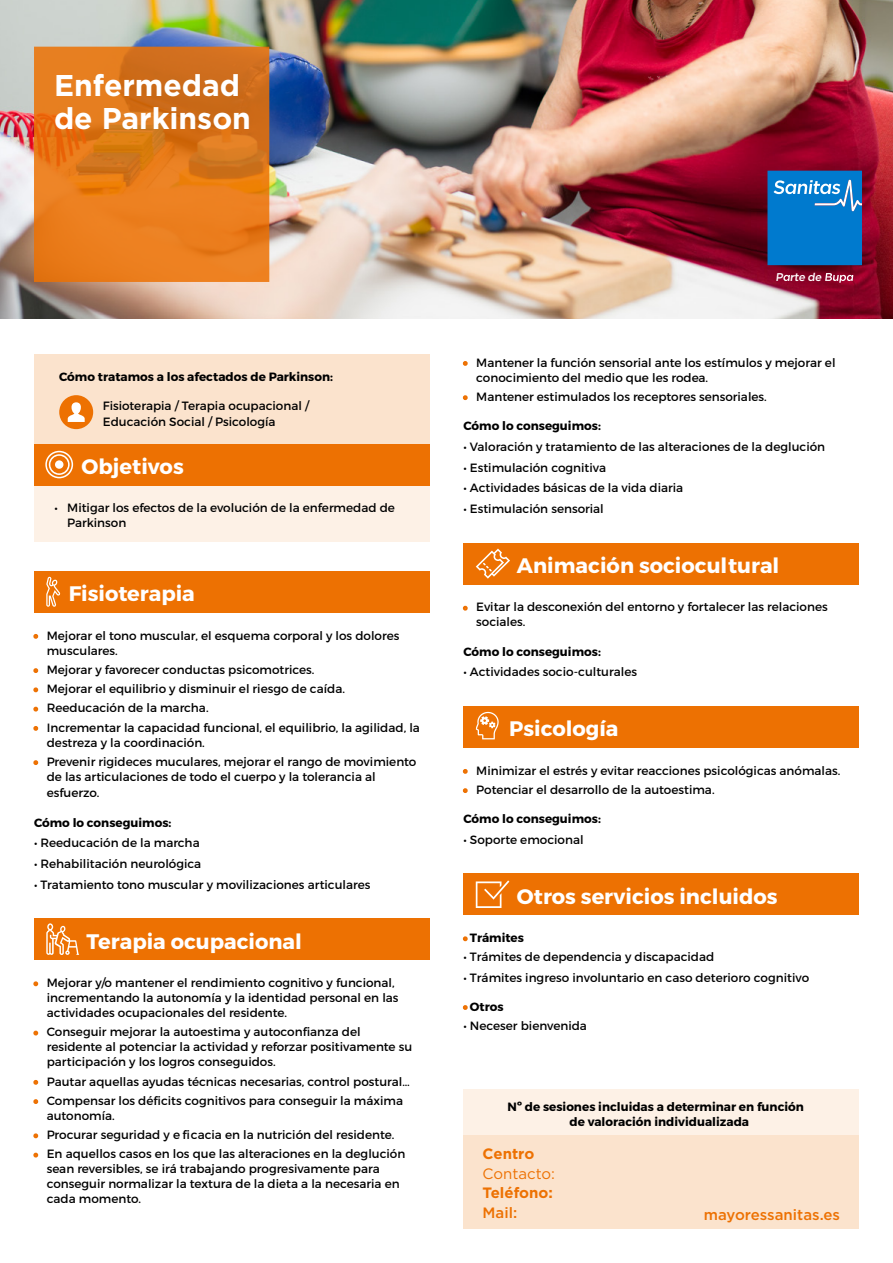
<style>
.page{position:relative;width:893px;height:1263px;background:#fff}
.page>*{position:absolute;margin:0;border:0;box-sizing:border-box;transform-origin:0 0}
.t1{font:700 30px/33px "Gotham";color:#fff}
.t2{font:700 21px "Montserrat";color:#fff}
.t3{font:500 15px "Gotham";color:#ed7102}
.t4{font:700 15px "Gotham";color:#ed7102}
.t5{font:15px "Gotham";color:#ed7102}
.t6{font:12px/15px "Montserrat";color:#000}
.t7{font:700 12px/15px "Montserrat";color:#000;text-align:center}
.t8{font:500 11.25px "Gotham";color:#fff}
.s1{color:#ed7102}
.s2{font-weight:400;color:#ed7102}
</style>
<div class="page">
<div style="left:463px;top:1135px;width:396px;height:94px;background:#fbe3cd"></div>
<img style="left:0;top:0;width:893px;height:319px">
<svg style="left:33px;top:634px;width:5px;height:5px"></svg>
<svg style="left:33px;top:668px;width:5px;height:5px"></svg>
<svg style="left:33px;top:687px;width:5px;height:5px"></svg>
<svg style="left:33px;top:707px;width:5px;height:4px"></svg>
<svg style="left:33px;top:726px;width:5px;height:5px"></svg>
<svg style="left:33px;top:760px;width:5px;height:5px"></svg>
<div style="left:34px;top:571px;width:395px;height:41px;background:#ed7102"></div>
<svg style="left:46px;top:577px;width:14px;height:30px"></svg>
<svg style="left:34px;top:47px;width:235px;height:235px;background:#e1781b"></svg>
<div style="left:34px;top:355px;width:395px;height:186px;background:#fdf1e6"></div>
<div style="left:463px;top:1089px;width:396px;height:46px;background:#fdf1e6"></div>
<div style="left:34px;top:355px;width:395px;height:102px;background:#fbe3cd"></div>
<div style="left:34px;top:444px;width:395px;height:41px;background:#ed7102"></div>
<svg style="left:45px;top:451px;width:28px;height:27px"></svg>
<div style="left:55px;top:460px;width:8px;height:9px;background:#fff;border-radius:50%"></div>
<div style="left:59px;top:395px;width:34px;height:34px;background:#ed7102;border-radius:50%"></div>
<svg style="left:68px;top:402px;width:17px;height:20px"></svg>
<svg style="left:33px;top:981px;width:5px;height:5px"></svg>
<svg style="left:33px;top:1031px;width:5px;height:4px"></svg>
<svg style="left:33px;top:1080px;width:5px;height:5px"></svg>
<svg style="left:33px;top:1099px;width:5px;height:5px"></svg>
<svg style="left:33px;top:1133px;width:5px;height:5px"></svg>
<svg style="left:33px;top:1153px;width:5px;height:4px"></svg>
<svg style="left:463px;top:361px;width:5px;height:5px"></svg>
<svg style="left:463px;top:395px;width:5px;height:5px"></svg>
<div style="left:34px;top:919px;width:395px;height:41px;background:#ed7102"></div>
<svg style="left:46px;top:923px;width:33px;height:32px"></svg>
<svg style="left:463px;top:606px;width:5px;height:5px"></svg>
<div style="left:463px;top:543px;width:396px;height:41px;background:#ed7102"></div>
<svg style="left:476px;top:549px;width:34px;height:30px"></svg>
<svg style="left:463px;top:769px;width:5px;height:5px"></svg>
<svg style="left:463px;top:788px;width:5px;height:5px"></svg>
<div style="left:463px;top:706px;width:396px;height:41px;background:#ed7102"></div>
<svg style="left:475px;top:712px;width:24px;height:27px"></svg>
<svg style="left:463px;top:936px;width:5px;height:5px"></svg>
<svg style="left:463px;top:1005px;width:5px;height:5px"></svg>
<div style="left:463px;top:874px;width:396px;height:41px;background:#ed7102"></div>
<svg style="left:476px;top:880px;width:33px;height:28px"></svg>
<svg style="left:783px;top:275px;width:7px;height:6px"></svg>
<svg style="left:825px;top:273px;width:28px;height:10px"></svg>
<svg style="left:767px;top:171px;width:95px;height:94px;background:#1181cf"></svg>
<h1 class="t1" style="left:54px;top:69px;width:198px">Enfermedad de Parkinson</h1>
<p class="t7" style="left:59px;top:370px;width:275px">Cómo tratamos a los afectados de Parkinson:</p>
<p class="t6" style="left:103px;top:397px;width:208px;line-height:16.5px">Fisioterapia / Terapia ocupacional /<br>Educación Social / Psicología</p>
<h2 class="t2" style="left:82px;top:453px;width:104px">Objetivos</h2>
<p class="t6" style="left:67px;top:500px;width:329px;text-indent:-13px">• Mitigar los efectos de la evolución de la enfermedad de<br>Parkinson</p>
<h2 class="t2" style="left:69px;top:581px;width:128px">Fisioterapia</h2>
<p class="t6" style="left:47px;top:628px;width:354px;text-indent:-13px"><span class="s1">•</span> Mejorar el tono muscular, el esquema corporal y los dolores musculares.</p>
<p class="t6" style="left:34px;top:662px;width:282px"><span class="s1">•</span> Mejorar y favorecer conductas psicomotrices.</p>
<p class="t6" style="left:34px;top:681px;width:312px"><span class="s1">•</span> Mejorar el equilibrio y disminuir el riesgo de caída.</p>
<p class="t6" style="left:34px;top:701px;width:176px"><span class="s1">•</span> Reeducación de la marcha.</p>
<p class="t6" style="left:47px;top:720px;width:375px;text-indent:-13px"><span class="s1">•</span> Incrementar la capacidad funcional, el equilibrio, la agilidad, la destreza y la coordinación.</p>
<p class="t6" style="left:47px;top:754px;width:371px;text-indent:-13px"><span class="s1">•</span> Prevenir rigideces muculares, mejorar el rango de movimiento de las articulaciones de todo el cuerpo y la tolerancia al</p>
<p class="t6" style="left:47px;top:786px;width:54px">esfuerzo.</p>
<p class="t7" style="left:34px;top:815px;width:139px">Cómo lo conseguimos:</p>
<p class="t6" style="left:34px;top:836px;width:167px">• Reeducación de la marcha</p>
<p class="t6" style="left:34px;top:856px;width:169px">• Rehabilitación neurológica</p>
<p class="t6" style="left:34px;top:877px;width:338px">• Tratamiento tono muscular y movilizaciones articulares</p>
<h2 class="t2" style="left:87px;top:928px;width:217px">Terapia ocupacional</h2>
<p class="t6" style="left:47px;top:975px;width:353px;text-indent:-13px"><span class="s1">•</span> Mejorar y/o mantener el rendimiento cognitivo y funcional, incrementando la autonomía y la identidad personal en las actividades ocupacionales del residente.</p>
<p class="t6" style="left:47px;top:1024px;width:367px;text-indent:-13px"><span class="s1">•</span> Conseguir mejorar la autoestima y autoconfianza del residente al potenciar la actividad y reforzar positivamente su participación y los logros conseguidos.</p>
<p class="t6" style="left:34px;top:1074px;width:377px"><span class="s1">•</span> Pautar aquellas ayudas técnicas necesarias, control postural…</p>
<p class="t6" style="left:47px;top:1093px;width:358px;text-indent:-13px"><span class="s1">•</span> Compensar los déficits cognitivos para conseguir la máxima autonomía.</p>
<p class="t6" style="left:34px;top:1127px;width:362px"><span class="s1">•</span> Procurar seguridad y e ficacia en la nutrición del residente.</p>
<p class="t6" style="left:47px;top:1146px;width:360px;text-indent:-13px"><span class="s1">•</span> En aquellos casos en los que las alteraciones en la deglución sean reversibles, se irá trabajando progresivamente para conseguir normalizar la textura de la dieta a la necesaria en cada momento.</p>
<p class="t8" style="left:775px;top:270px;width:49px">P rte de</p>
<p class="t6" style="left:476px;top:355px;width:361px;text-indent:-13px"><span class="s1">•</span> Mantener la función sensorial ante los estímulos y mejorar el conocimiento del medio que les rodea.</p>
<p class="t6" style="left:463px;top:389px;width:305px"><span class="s1">•</span> Mantener estimulados los receptores sensoriales.</p>
<p class="t7" style="left:463px;top:419px;width:139px">Cómo lo conseguimos:</p>
<p class="t6" style="left:463px;top:439px;width:363px">• Valoración y tratamiento de las alteraciones de la deglución</p>
<p class="t6" style="left:463px;top:460px;width:144px">• Estimulación cognitiva</p>
<p class="t6" style="left:463px;top:481px;width:221px">• Actividades básicas de la vida diaria</p>
<p class="t6" style="left:463px;top:501px;width:142px">• Estimulación sensorial</p>
<h2 class="t2" style="left:517px;top:553px;width:264px">Animación sociocultural</h2>
<p class="t6" style="left:476px;top:600px;width:353px;text-indent:-13px"><span class="s1">•</span> Evitar la desconexión del entorno y fortalecer las relaciones sociales.</p>
<p class="t7" style="left:463px;top:644px;width:139px">Cómo lo conseguimos:</p>
<p class="t6" style="left:463px;top:665px;width:175px">• Actividades socio-culturales</p>
<h2 class="t2" style="left:509px;top:716px;width:111px">Psicología</h2>
<p class="t6" style="left:463px;top:763px;width:378px"><span class="s1">•</span> Minimizar el estrés y evitar reacciones psicológicas anómalas.</p>
<p class="t6" style="left:463px;top:782px;width:253px"><span class="s1">•</span> Potenciar el desarrollo de la autoestima.</p>
<p class="t7" style="left:463px;top:811px;width:139px">Cómo lo conseguimos:</p>
<p class="t6" style="left:463px;top:832px;width:122px">• Soporte emocional</p>
<h2 class="t2" style="left:517px;top:883px;width:262px">Otros servicios incluidos</h2>
<p class="t7" style="left:463px;top:930px;width:62px"><span class="s2">•</span> Trámites</p>
<p class="t6" style="left:463px;top:949px;width:252px">• Trámites de dependencia y discapacidad</p>
<p class="t7" style="left:463px;top:999px;width:42px"><span class="s2">•</span> Otros</p>
<p class="t6" style="left:463px;top:1018px;width:125px">• Neceser bienvenida</p>
<p class="t6" style="left:463px;top:970px;width:347px">• Trámites ingreso involuntario en caso deterioro cognitivo</p>
<p class="t7" style="left:508px;top:1099px;width:298px">Nº de sesiones incluidas a determinar en función de valoración individualizada</p>
<p class="t4" style="left:483px;top:1144px;width:53px">Centro</p>
<p class="t5" style="left:483px;top:1164px;width:74px">Contacto:</p>
<p class="t4" style="left:483px;top:1183px;width:72px">Teléfono:</p>
<p class="t3" style="left:483px;top:1202px;width:36px">Mail:</p>
<p class="t3" style="left:704px;top:1205px;width:138px">mayoressanitas.es</p>
</div>
